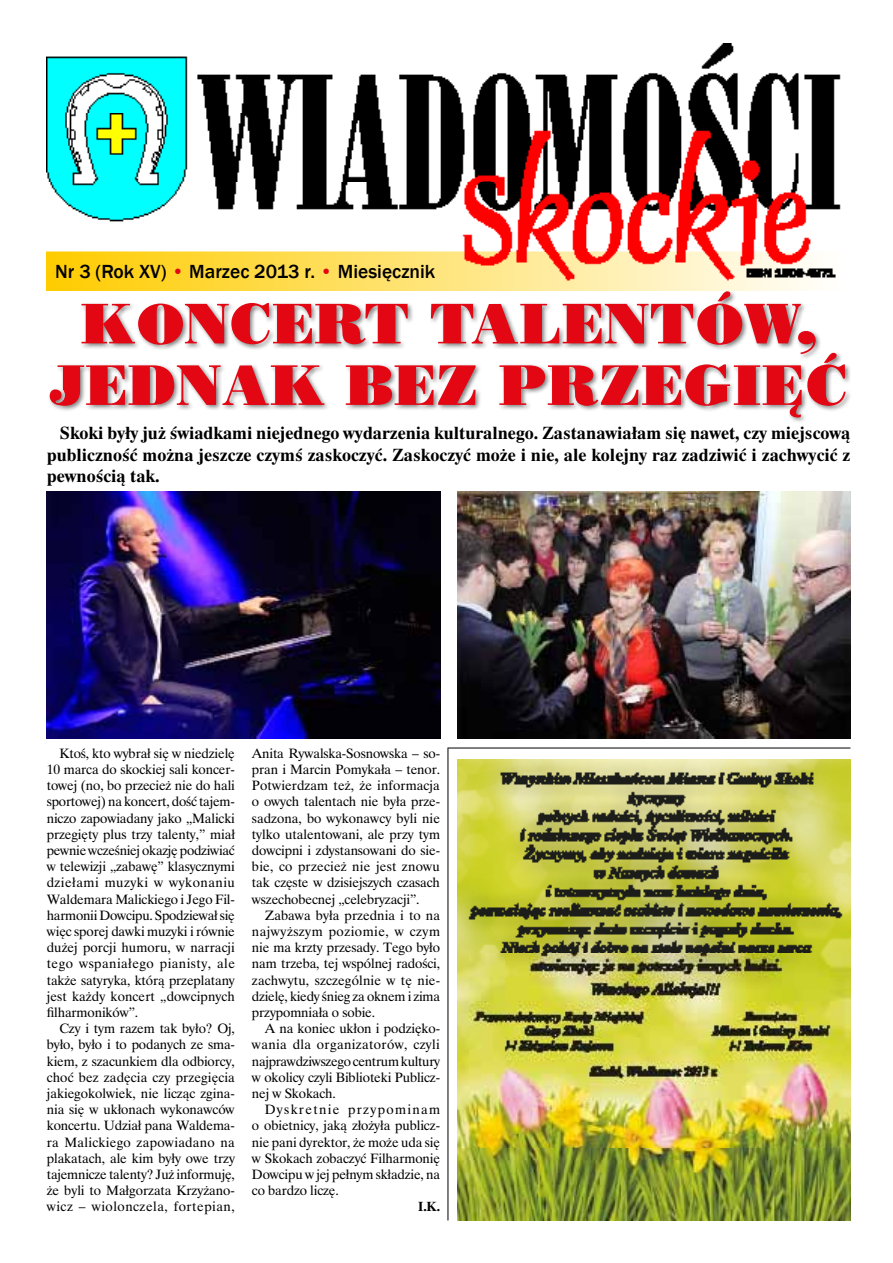
<style>
.page{position:relative;width:893px;height:1263px;background:#fff}
.page>*{position:absolute;margin:0;border:0;box-sizing:border-box;transform-origin:0 0}
.t1{font:57px/61.5px "Bodnoff";letter-spacing:.02em;color:#e30613}
.t2{font:500 19.5px "Franklin Gothic";color:#000}
.t3{font:700 18px/21.6px "Time Ibis EE";color:#000;text-align:justify}
.t4{font:13.5px/16.2px "Time Ibis EE";letter-spacing:-.01em;color:#000;text-align:justify}
.t5{font:700 13.5px "Time Ibis EE";color:#000}
.s1{color:#e30613}
</style>
<div class="page">
<img style="left:47px;top:44px;width:794px;height:247px">
<div style="left:48px;top:290px;width:804px;height:133px;background:#000;opacity:.5"></div>
<img style="left:457px;top:491px;width:393px;height:248px">
<img style="left:47px;top:491px;width:393px;height:248px">
<img style="left:457px;top:759px;width:393px;height:461px">
<hr style="left:448px;top:747px;width:1px;height:473px;background:#000">
<hr style="left:448px;top:748px;width:402px;height:1px;background:#000">
<h2 class="t2" style="left:55px;top:259px;width:381px">Nr 3 (Rok XV) <span class="s1">•</span> Marzec 2013 r. <span class="s1">•</span> Miesięcznik</h2>
<h1 class="t1" style="left:50px;top:292px;width:768px;text-indent:32px">KONCERT TALENTÓW,<br>JEDNAK</h1>
<h1 class="t1" style="left:346px;top:354px;width:503px">BEZ PRZEGIĘĆ</h1>
<h3 class="t3" style="left:47px;top:422px;width:805px;text-indent:13px">Skoki były już świadkami niejednego wydarzenia kulturalnego. Zastanawiałam się nawet, czy miejscową publiczność można jeszcze czymś zaskoczyć. Zaskoczyć może i nie, ale kolejny raz zadziwić i zachwycić z pewnością tak.</h3>
<p class="t4" style="left:47px;top:745px;width:190px;text-indent:13px">Ktoś, kto wybrał się w niedzielę 10 marca do skockiej sali koncer&shy;towej (no, bo przecież nie do hali sportowej) na koncert, dość tajem&shy;niczo zapowiadany jako „Malicki przegięty plus trzy talenty,” miał pewnie wcześniej okazję podziwiać w telewizji „zabawę” klasycznymi dziełami muzyki w wykonaniu Waldemara Malickiego i Jego Fil&shy;harmonii Dowcipu. Spodziewał się więc sporej dawki muzyki i równie dużej porcji humoru, w narracji tego wspaniałego pianisty, ale także satyryka, którą przeplatany jest każdy koncert „dowcipnych filharmoników”.</p>
<p class="t4" style="left:47px;top:1020px;width:190px;text-indent:13px">Czy i tym razem tak było? Oj, było, było i to podanych ze sma&shy;kiem, z szacunkiem dla odbiorcy, choć bez zadęcia czy przegięcia jakiegokolwiek, nie licząc zgina&shy;nia się w ukłonach wykonawców koncertu. Udział pana Waldema&shy;ra Malickiego zapowiadano na plakatach, ale kim były owe trzy tajemnicze talenty? Już informuję, że byli to Małgorzata Krzyżano&shy;wicz – wiolonczela, fortepian,</p>
<p class="t4" style="left:252px;top:745px;width:190px">Anita Rywalska-Sosnowska – so&shy;pran i Marcin Pomykała – tenor.<br>Potwierdzam też, że informacja o owych talentach nie była prze&shy;sadzona, bo wykonawcy byli nie tylko utalentowani, ale przy tym dowcipni i zdystansowani do sie&shy;bie, co przecież nie jest znowu tak częste w dzisiejszych czasach wszechobecnej „celebryzacji”.</p>
<p class="t4" style="left:252px;top:907px;width:190px;text-indent:13px">Zabawa była przednia i to na najwyższym poziomie, w czym nie ma krzty przesady. Tego było nam trzeba, tej wspólnej radości, zachwytu, szczególnie w tę nie&shy;dzielę, kiedy śnieg za oknem i zima przypomniała o sobie.</p>
<p class="t4" style="left:252px;top:1020px;width:190px;text-indent:13px">A na koniec ukłon i podzięko&shy;wania dla organizatorów, czyli najprawdziwszego centrum kultury w okolicy czyli Biblioteki Publicz&shy;nej w Skokach.</p>
<p class="t4" style="left:252px;top:1101px;width:190px;text-indent:13px">Dyskretnie przypominam o obietnicy, jaką złożyła publicz&shy;nie pani dyrektor, że może uda się w Skokach zobaczyć Filharmonię Dowcipu w jej pełnym składzie, na co bardzo liczę.</p>
<p class="t5" style="left:418px;top:1199px;width:23px">I.K.</p>
</div>
